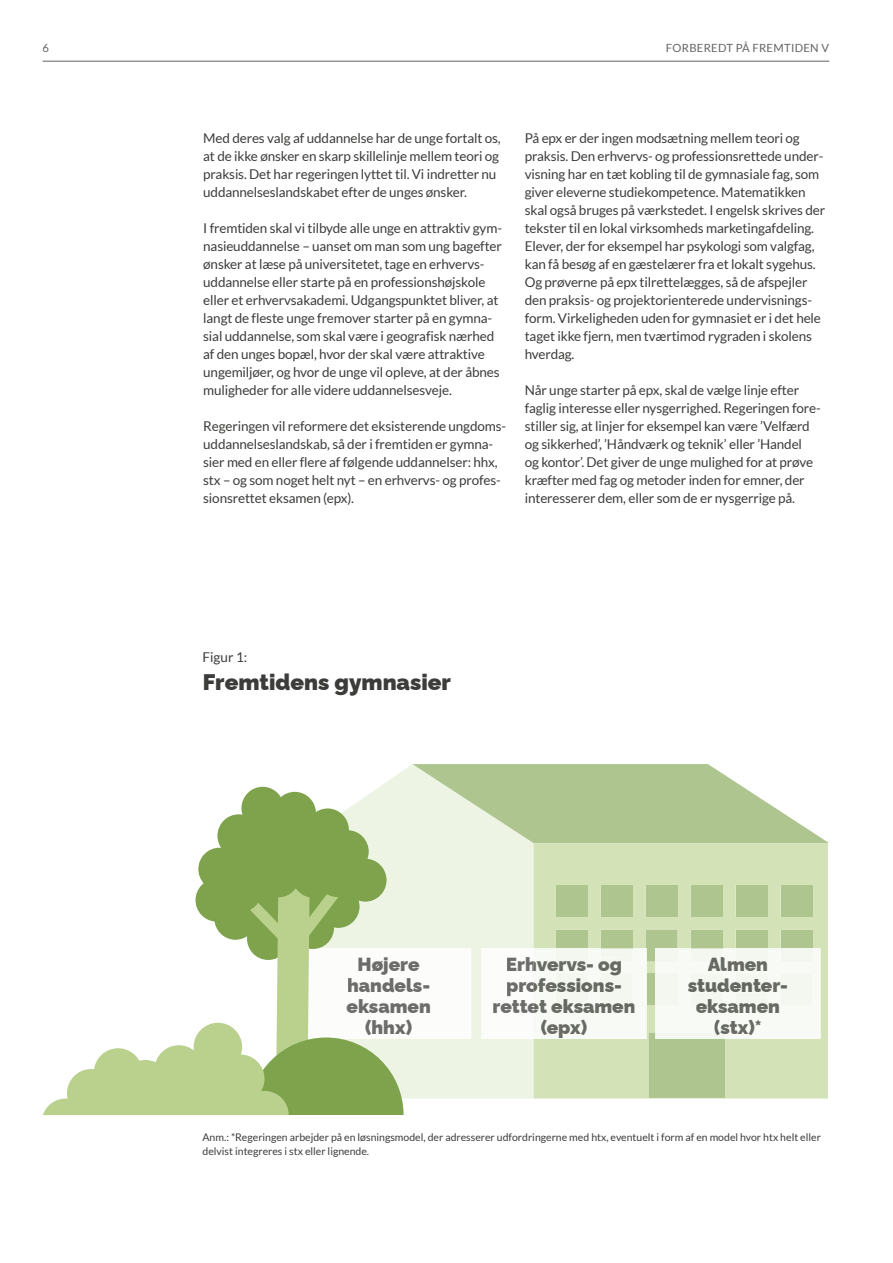
<style>
.page{position:relative;width:893px;height:1263px;background:#fff}
.page>*{position:absolute;margin:0;border:0;box-sizing:border-box;transform-origin:0 0}
.t1{font:900 22.5px "Raleway";color:#3c3c3b}
.t2{font:900 18.9px/20.9px "Raleway";color:#6f6f6e;text-align:center}
.t3{font:900 18.9px/20.9px "Raleway";color:#686a63;text-align:center}
.t4{font:900 18.9px/20.9px "Raleway";color:#6c6d6a;text-align:center}
.t5{font:13.5px/18px "Lato";letter-spacing:-.01em;color:#3c3c3b}
.t6{font:11.25px "Lato";letter-spacing:.025em;color:#646363}
.t7{font:10.5px/13.5px "Lato";color:#3c3c3b}
</style>
<div class="page">
<svg style="left:299px;top:765px;width:235px;height:333px;fill:#eef4e4"></svg>
<svg style="left:412px;top:764px;width:417px;height:79px;background:#c3d4ab"></svg>
<div style="left:534px;top:843px;width:294px;height:255px;background:#d3e2b7"></div>
<div style="left:556px;top:885px;width:31px;height:32px;background:#aec58f"></div>
<div style="left:646px;top:885px;width:31px;height:32px;background:#aec58f"></div>
<div style="left:736px;top:885px;width:31px;height:32px;background:#aec58f"></div>
<div style="left:601px;top:885px;width:31px;height:32px;background:#aec58f"></div>
<div style="left:691px;top:885px;width:31px;height:32px;background:#aec58f"></div>
<div style="left:781px;top:885px;width:31px;height:32px;background:#aec58f"></div>
<svg style="left:481px;top:930px;width:339px;height:168px"></svg>
<div style="left:195px;top:878px;width:43px;height:44px;background:#fcfdfb;border-radius:50%"></div>
<div style="left:227px;top:831px;width:42px;height:44px;background:#7fa34d;border-radius:50%"></div>
<div style="left:245px;top:866px;width:42px;height:44px;background:#7fa34d;border-radius:50%"></div>
<div style="left:217px;top:814px;width:43px;height:43px;background:#7fa34d;border-radius:50%"></div>
<div style="left:344px;top:858px;width:43px;height:44px;background:#7fa34d;border-radius:50%"></div>
<div style="left:326px;top:830px;width:43px;height:43px;background:#7fa34d;border-radius:50%"></div>
<div style="left:292px;top:833px;width:43px;height:43px;background:#7fa34d;border-radius:50%"></div>
<div style="left:241px;top:787px;width:43px;height:43px;background:#7fa34d;border-radius:50%"></div>
<div style="left:273px;top:792px;width:43px;height:43px;background:#7fa34d;border-radius:50%"></div>
<div style="left:198px;top:847px;width:43px;height:44px;background:#7fa34d;border-radius:50%"></div>
<div style="left:306px;top:808px;width:43px;height:43px;background:#7fa34d;border-radius:50%"></div>
<div style="left:257px;top:854px;width:43px;height:43px;background:#7fa34d;border-radius:50%"></div>
<div style="left:292px;top:855px;width:43px;height:43px;background:#7fa34d;border-radius:50%"></div>
<div style="left:275px;top:824px;width:43px;height:43px;background:#7fa34d;border-radius:50%"></div>
<div style="left:250px;top:820px;width:43px;height:43px;background:#7fa34d;border-radius:50%"></div>
<div style="left:219px;top:869px;width:43px;height:43px;background:#7fa34d;border-radius:50%"></div>
<div style="left:316px;top:854px;width:43px;height:43px;background:#7fa34d;border-radius:50%"></div>
<svg style="left:43px;top:884px;width:428px;height:231px"></svg>
<hr style="left:43px;top:61px;width:786px;height:1px;background:#646363">
<p class="t6" style="left:43px;top:42px;width:8px">6</p>
<p class="t6" style="left:666px;top:42px;width:165px">FORBEREDT PÅ FREMTIDEN V</p>
<p class="t5" style="left:203px;top:129px;width:299px">Med deres valg af uddannelse har de unge fortalt os, at de ikke ønsker en skarp skillelinje mellem teori og praksis. Det har regeringen lyttet til. Vi indretter nu uddannelseslandskabet efter de unges ønsker.</p>
<p class="t5" style="left:203px;top:219px;width:300px">I fremtiden skal vi tilbyde alle unge en attraktiv gym&shy;nasieuddannelse – uanset om man som ung bagefter ønsker at læse på universitetet, tage en erhvervs&shy;uddannelse eller starte på en professionshøjskole eller et erhvervsakademi. Udgangspunktet bliver, at langt de fleste unge fremover starter på en gymna&shy;sial uddannelse, som skal være i geografisk nærhed af den unges bopæl, hvor der skal være attraktive ungemiljøer, og hvor de unge vil opleve, at der åbnes muligheder for alle videre uddannelsesveje.</p>
<p class="t5" style="left:203px;top:417px;width:304px">Regeringen vil reformere det eksisterende ungdoms&shy;uddannelseslandskab, så der i fremtiden er gymna&shy;sier med en eller flere af følgende uddannelser: hhx, stx – og som noget helt nyt – en erhvervs- og profes&shy;sionsrettet eksamen (epx).</p>
<p class="t5" style="left:525px;top:129px;width:302px">På epx er der ingen modsætning mellem teori og praksis. Den erhvervs- og professionsrettede under&shy;visning har en tæt kobling til de gymnasiale fag, som giver eleverne studiekompetence. Matematikken skal også bruges på værkstedet. I engelsk skrives der tekster til en lokal virksomheds marketingafdeling.<br>Elever, der for eksempel har psykologi som valgfag, kan få besøg af en gæstelærer fra et lokalt sygehus.<br>Og prøverne på epx tilrettelægges, så de afspejler den praksis- og projektorienterede undervisnings&shy;form. Virkeligheden uden for gymnasiet er i det hele taget ikke fjern, men tværtimod rygraden i skolens hverdag.</p>
<p class="t5" style="left:525px;top:381px;width:298px">Når unge starter på epx, skal de vælge linje efter faglig interesse eller nysgerrighed. Regeringen fore&shy;stiller sig, at linjer for eksempel kan være ’Velfærd og sikkerhed’, ’Håndværk og teknik’ eller ’Handel<br>og kontor’. Det giver de unge mulighed for at prøve kræfter med fag og metoder inden for emner, der interesserer dem, eller som de er nysgerrige på.</p>
<p class="t5" style="left:203px;top:648px;width:46px">Figur 1:</p>
<h1 class="t1" style="left:203px;top:664px;width:249px">Fremtidens gymnasier</h1>
<h2 class="t4" style="left:347px;top:952px;width:86px">Højere handels&shy;eksamen (hhx)</h2>
<h2 class="t2" style="left:492px;top:952px;width:145px">Erhvervs- og professions&shy;rettet eksamen</h2>
<h2 class="t3" style="left:541px;top:1014px;width:48px">(epx)</h2>
<h2 class="t3" style="left:688px;top:952px;width:102px">Almen studenter&shy;eksamen (stx)*</h2>
<p class="t7" style="left:202px;top:1130px;width:620px">Anm.: *Regeringen arbejder på en løsningsmodel, der adresserer udfordringerne med htx, eventuelt i form af en model hvor htx helt eller delvist integreres i stx eller lignende.</p>
</div>
